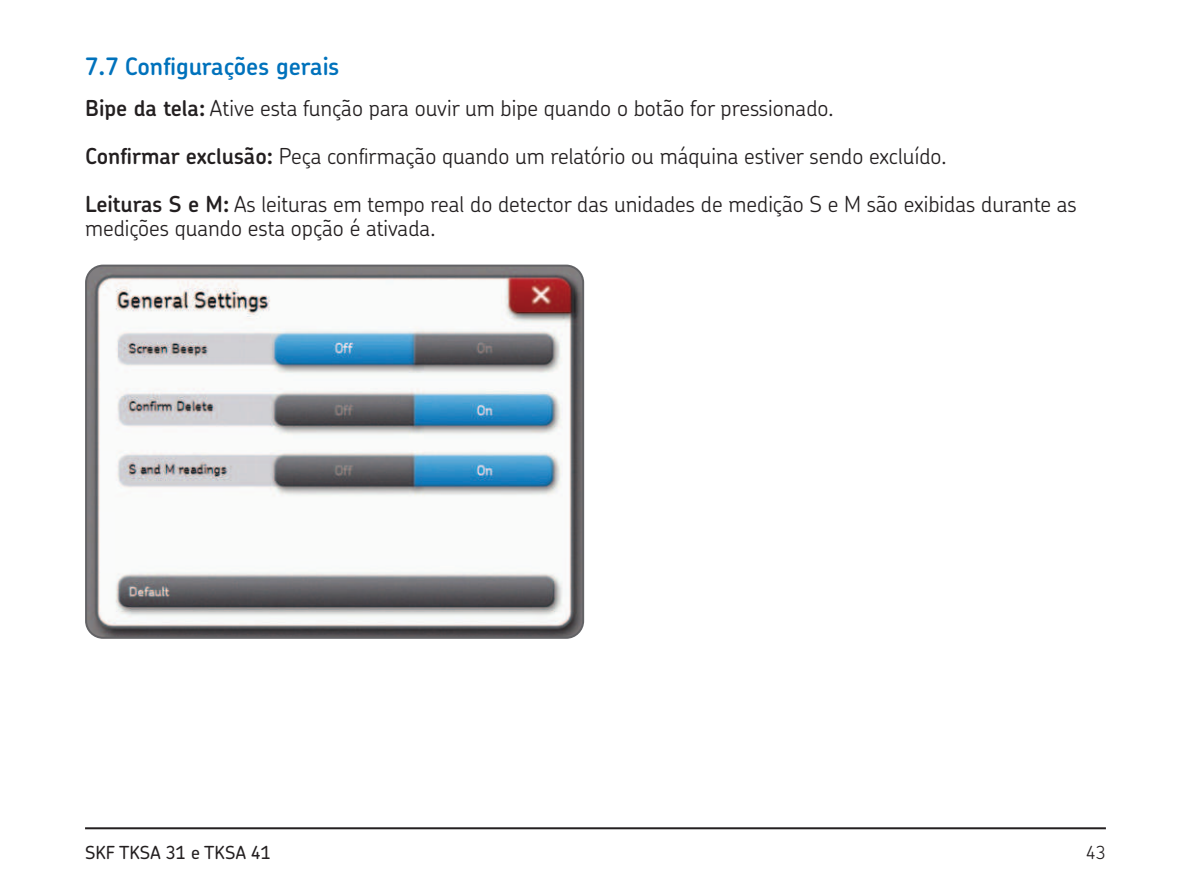
<style>
.page{position:relative;width:1191px;height:893px;background:#fff}
.page>*{position:absolute;margin:0;border:0;box-sizing:border-box;transform-origin:0 0}
.t1{font:600 24px "SKF Chevin OT";color:#0072bc}
.t2{font:300 22px/48px "SKF Chevin OT";color:#231f20}
.t3{font:500 18px "SKF Chevin OT";color:#231f20}
.t4{font:300 18px "SKF Chevin OT";color:#231f20}
.s1{font-weight:600}
</style>
<div class="page">
<hr style="left:85px;top:827px;width:1021px;height:2px;background:#231f20">
<img style="left:88px;top:266px;width:495px;height:370px">
<div style="left:85px;top:265px;width:499px;height:374px;border:2px solid #636366;border-radius:17px"></div>
<p class="t1" style="left:85px;top:51px;width:256px">7.7 Configurações gerais</p>
<p class="t2" style="left:85px;top:83px;width:993px"><span class="s1">Bipe da tela:</span> Ative esta função para ouvir um bipe quando o botão for pressionado.<br><span class="s1">Confirmar exclusão:</span> Peça confirmação quando um relatório ou máquina estiver sendo excluído.<br><span class="s1">Leituras S e M:</span> As leituras em tempo real do detector das unidades de medição S e M são exibidas durante as</p>
<p class="t2" style="left:85px;top:203px;width:352px">medições quando esta opção é ativada.</p>
<p class="t3" style="left:85px;top:842px;width:187px">SKF TKSA 31 e TKSA 41</p>
<p class="t4" style="left:1085px;top:841px;width:22px">43</p>
</div>
